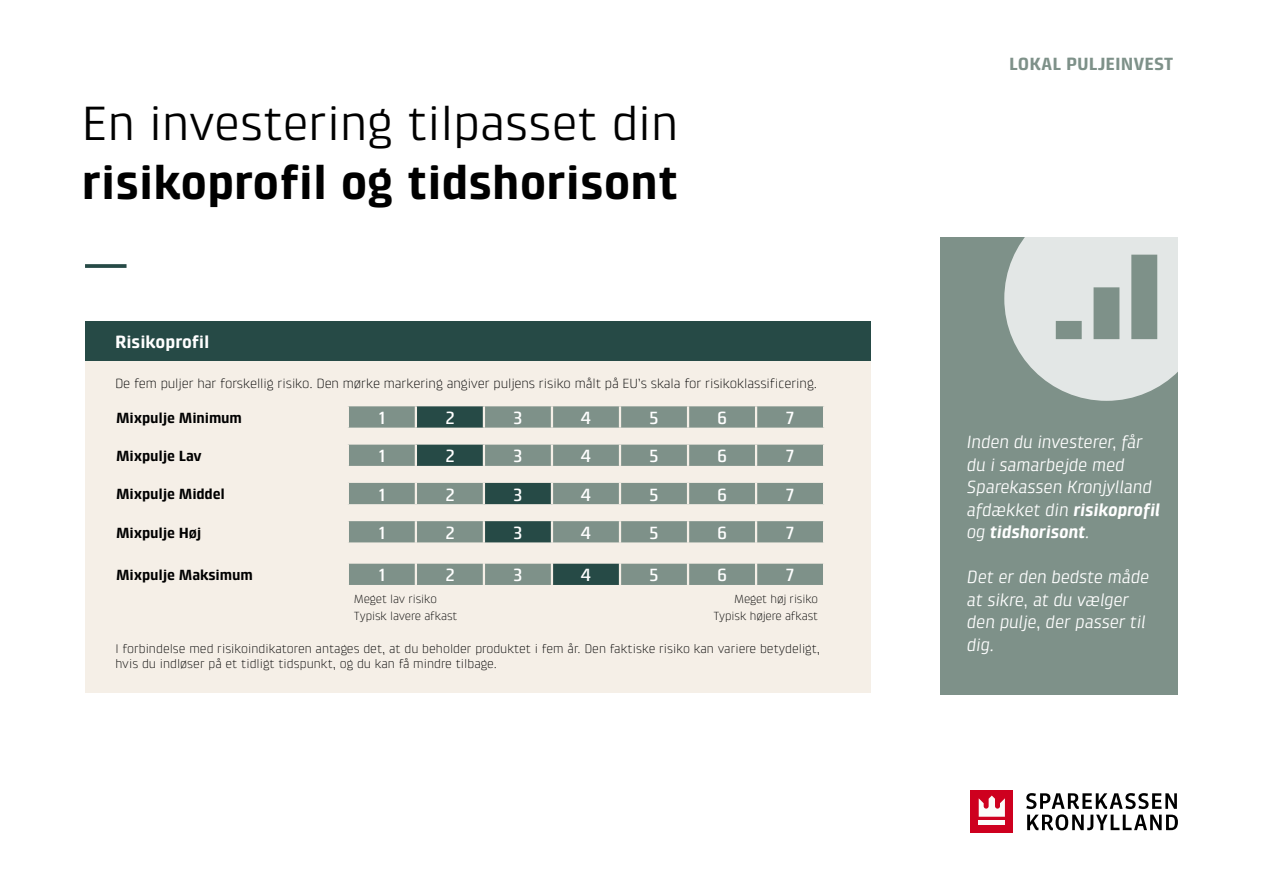
<style>
.page{position:relative;width:1263px;height:893px;background:#fff}
.page>*{position:absolute;margin:0;border:0;box-sizing:border-box;transform-origin:0 0}
.t1{font:700 49.05px "Klint LT Pro";color:#000}
.t2{font:49.05px "Klint LT Pro";color:#000}
.t3{font:italic 18px/22.5px "Klint LT Pro";letter-spacing:-.01em;color:#fff}
.t4{font:500 18px "Klint LT Pro";color:#fff}
.t5{font:700 18px "Klint LT Pro";color:#7e9189}
.t6{font:700 18px "Klint LT Pro";color:#fff}
.t7{font:700 15px "Klint LT Pro";letter-spacing:-.01em;color:#000}
.t8{font:300 13.5px "Klint LT Pro";letter-spacing:-.01em;color:#000}
.t9{font:300 12.75px/15px "Klint LT Pro";color:#000}
.t10{font:300 12px "Klint LT Pro";letter-spacing:-.01em;color:#000}
.s1{font-weight:700}
</style>
<div class="page">
<div style="left:970px;top:790px;width:43px;height:43px;background:#ce001f"></div>
<svg style="left:979px;top:795px;width:26px;height:22px"></svg>
<hr style="left:979px;top:820px;width:26px;height:4px;background:#fbfbfa">
<svg style="left:1026px;top:793px;width:152px;height:37px"></svg>
<div style="left:85px;top:321px;width:785px;height:372px;background:#f5efe7"></div>
<div style="left:85px;top:321px;width:785px;height:40px;background:#264a46"></div>
<svg style="left:348px;top:406px;width:476px;height:179px;fill:#7e9189"></svg>
<svg style="left:416px;top:406px;width:204px;height:179px"></svg>
<hr style="left:347px;top:406px;width:2px;height:22px;background:#f5efe7">
<hr style="left:687px;top:406px;width:2px;height:22px;background:#f5efe7">
<hr style="left:755px;top:406px;width:2px;height:22px;background:#f5efe7">
<hr style="left:823px;top:406px;width:2px;height:22px;background:#f5efe7">
<hr style="left:347px;top:445px;width:2px;height:21px;background:#f5efe7">
<hr style="left:687px;top:483px;width:2px;height:21px;background:#f5efe7">
<hr style="left:755px;top:483px;width:2px;height:21px;background:#f5efe7">
<hr style="left:687px;top:521px;width:2px;height:21px;background:#f5efe7">
<hr style="left:755px;top:521px;width:2px;height:21px;background:#f5efe7">
<hr style="left:415px;top:406px;width:2px;height:22px;background:#f5efe7">
<hr style="left:483px;top:406px;width:2px;height:22px;background:#f5efe7">
<hr style="left:551px;top:406px;width:2px;height:22px;background:#f5efe7">
<hr style="left:619px;top:406px;width:2px;height:22px;background:#f5efe7">
<hr style="left:415px;top:445px;width:2px;height:21px;background:#f5efe7">
<hr style="left:483px;top:445px;width:2px;height:21px;background:#f5efe7">
<hr style="left:551px;top:445px;width:2px;height:21px;background:#f5efe7">
<hr style="left:619px;top:445px;width:2px;height:21px;background:#f5efe7">
<hr style="left:415px;top:483px;width:2px;height:21px;background:#f5efe7">
<hr style="left:483px;top:483px;width:2px;height:21px;background:#f5efe7">
<hr style="left:551px;top:483px;width:2px;height:21px;background:#f5efe7">
<hr style="left:619px;top:483px;width:2px;height:21px;background:#f5efe7">
<hr style="left:415px;top:521px;width:2px;height:21px;background:#f5efe7">
<hr style="left:483px;top:521px;width:2px;height:21px;background:#f5efe7">
<hr style="left:551px;top:521px;width:2px;height:21px;background:#f5efe7">
<hr style="left:619px;top:521px;width:2px;height:21px;background:#f5efe7">
<hr style="left:415px;top:542px;width:2px;height:22px;background:#f5efe7">
<hr style="left:483px;top:542px;width:2px;height:22px;background:#f5efe7">
<hr style="left:551px;top:542px;width:2px;height:22px;background:#f5efe7">
<hr style="left:619px;top:542px;width:2px;height:22px;background:#f5efe7">
<hr style="left:415px;top:564px;width:2px;height:21px;background:#f5efe7">
<hr style="left:483px;top:564px;width:2px;height:21px;background:#f5efe7">
<hr style="left:551px;top:564px;width:2px;height:21px;background:#f5efe7">
<hr style="left:619px;top:564px;width:2px;height:21px;background:#f5efe7">
<hr style="left:687px;top:445px;width:2px;height:21px;background:#f5efe7">
<hr style="left:755px;top:445px;width:2px;height:21px;background:#f5efe7">
<hr style="left:823px;top:445px;width:2px;height:21px;background:#f5efe7">
<hr style="left:347px;top:483px;width:2px;height:21px;background:#f5efe7">
<hr style="left:823px;top:483px;width:2px;height:21px;background:#f5efe7">
<hr style="left:347px;top:564px;width:2px;height:21px;background:#f5efe7">
<hr style="left:687px;top:564px;width:2px;height:21px;background:#f5efe7">
<hr style="left:755px;top:564px;width:2px;height:21px;background:#f5efe7">
<hr style="left:823px;top:564px;width:2px;height:21px;background:#f5efe7">
<hr style="left:347px;top:521px;width:2px;height:21px;background:#f5efe7">
<hr style="left:823px;top:521px;width:2px;height:21px;background:#f5efe7">
<hr style="left:347px;top:542px;width:2px;height:22px;background:#f5efe7">
<hr style="left:687px;top:542px;width:2px;height:22px;background:#f5efe7">
<hr style="left:755px;top:542px;width:2px;height:22px;background:#f5efe7">
<hr style="left:823px;top:542px;width:2px;height:22px;background:#f5efe7">
<div style="left:940px;top:237px;width:237px;height:457px;background:#7e9189"></div>
<svg style="left:1004px;top:237px;width:174px;height:164px"></svg>
<svg style="left:85px;top:264px;width:42px;height:4px"></svg>
<h1 class="t2" style="left:82px;top:95px;width:598px">En investering tilpasset din</h1>
<h1 class="t1" style="left:82px;top:154px;width:598px">risikoprofil og tidshorisont</h1>
<h2 class="t6" style="left:115px;top:331px;width:96px">Risikoprofil</h2>
<p class="t8" style="left:115px;top:375px;width:704px">De fem puljer har forskellig risiko. Den mørke markering angiver puljens risiko målt på EU’s skala for risikoklassificering.</p>
<p class="t7" style="left:116px;top:409px;width:127px">Mixpulje Minimum</p>
<h2 class="t4" style="left:378px;top:408px;width:9px">1</h2>
<h2 class="t4" style="left:445px;top:408px;width:11px">2</h2>
<h2 class="t4" style="left:514px;top:408px;width:10px">3</h2>
<h2 class="t4" style="left:581px;top:408px;width:12px">4</h2>
<h2 class="t4" style="left:649px;top:408px;width:11px">5</h2>
<h2 class="t4" style="left:717px;top:408px;width:11px">6</h2>
<h2 class="t4" style="left:786px;top:408px;width:10px">7</h2>
<p class="t7" style="left:116px;top:448px;width:87px">Mixpulje Lav</p>
<h2 class="t4" style="left:378px;top:446px;width:9px">1</h2>
<h2 class="t4" style="left:445px;top:446px;width:11px">2</h2>
<h2 class="t4" style="left:514px;top:446px;width:10px">3</h2>
<h2 class="t4" style="left:581px;top:446px;width:12px">4</h2>
<h2 class="t4" style="left:649px;top:446px;width:11px">5</h2>
<h2 class="t4" style="left:717px;top:446px;width:11px">6</h2>
<h2 class="t4" style="left:786px;top:446px;width:10px">7</h2>
<p class="t7" style="left:116px;top:486px;width:110px">Mixpulje Middel</p>
<h2 class="t4" style="left:378px;top:484px;width:9px">1</h2>
<h2 class="t4" style="left:445px;top:484px;width:11px">2</h2>
<h2 class="t4" style="left:514px;top:484px;width:10px">3</h2>
<h2 class="t4" style="left:581px;top:484px;width:12px">4</h2>
<h2 class="t4" style="left:649px;top:484px;width:11px">5</h2>
<h2 class="t4" style="left:717px;top:484px;width:11px">6</h2>
<h2 class="t4" style="left:786px;top:484px;width:10px">7</h2>
<p class="t7" style="left:116px;top:524px;width:87px">Mixpulje Høj</p>
<h2 class="t4" style="left:378px;top:523px;width:9px">1</h2>
<h2 class="t4" style="left:445px;top:523px;width:11px">2</h2>
<h2 class="t4" style="left:514px;top:523px;width:10px">3</h2>
<h2 class="t4" style="left:581px;top:523px;width:12px">4</h2>
<h2 class="t4" style="left:649px;top:523px;width:11px">5</h2>
<h2 class="t4" style="left:717px;top:523px;width:11px">6</h2>
<h2 class="t4" style="left:786px;top:523px;width:10px">7</h2>
<p class="t7" style="left:116px;top:567px;width:138px">Mixpulje Maksimum</p>
<h2 class="t4" style="left:378px;top:565px;width:9px">1</h2>
<h2 class="t4" style="left:445px;top:565px;width:11px">2</h2>
<h2 class="t4" style="left:514px;top:565px;width:10px">3</h2>
<h2 class="t4" style="left:581px;top:565px;width:12px">4</h2>
<h2 class="t4" style="left:649px;top:565px;width:11px">5</h2>
<h2 class="t4" style="left:717px;top:565px;width:11px">6</h2>
<h2 class="t4" style="left:786px;top:565px;width:10px">7</h2>
<p class="t10" style="left:354px;top:592px;width:85px">Meget lav risiko</p>
<p class="t10" style="left:734px;top:592px;width:85px">Meget høj risiko</p>
<p class="t10" style="left:354px;top:609px;width:105px">Typisk lavere afkast</p>
<p class="t10" style="left:713px;top:609px;width:106px">Typisk højere afkast</p>
<p class="t9" style="left:115px;top:641px;width:706px">I forbindelse med risikoindikatoren antages det, at du beholder produktet i fem år. Den faktiske risiko kan variere betydeligt, hvis du indløser på et tidligt tidspunkt, og du kan få mindre tilbage.</p>
<h2 class="t5" style="left:1009px;top:53px;width:166px">LOKAL PULJEINVEST</h2>
<h2 class="t3" style="left:967px;top:431px;width:195px">Inden du investerer, får du i samarbejde med<br>Sparekassen Kronjylland afdækket din <span class="s1">risikoprofil </span>og <span class="s1">tidshorisont</span>.</h2>
<h2 class="t3" style="left:967px;top:566px;width:184px">Det er den bedste måde at sikre, at du vælger den pulje, der passer til dig.</h2>
</div>
